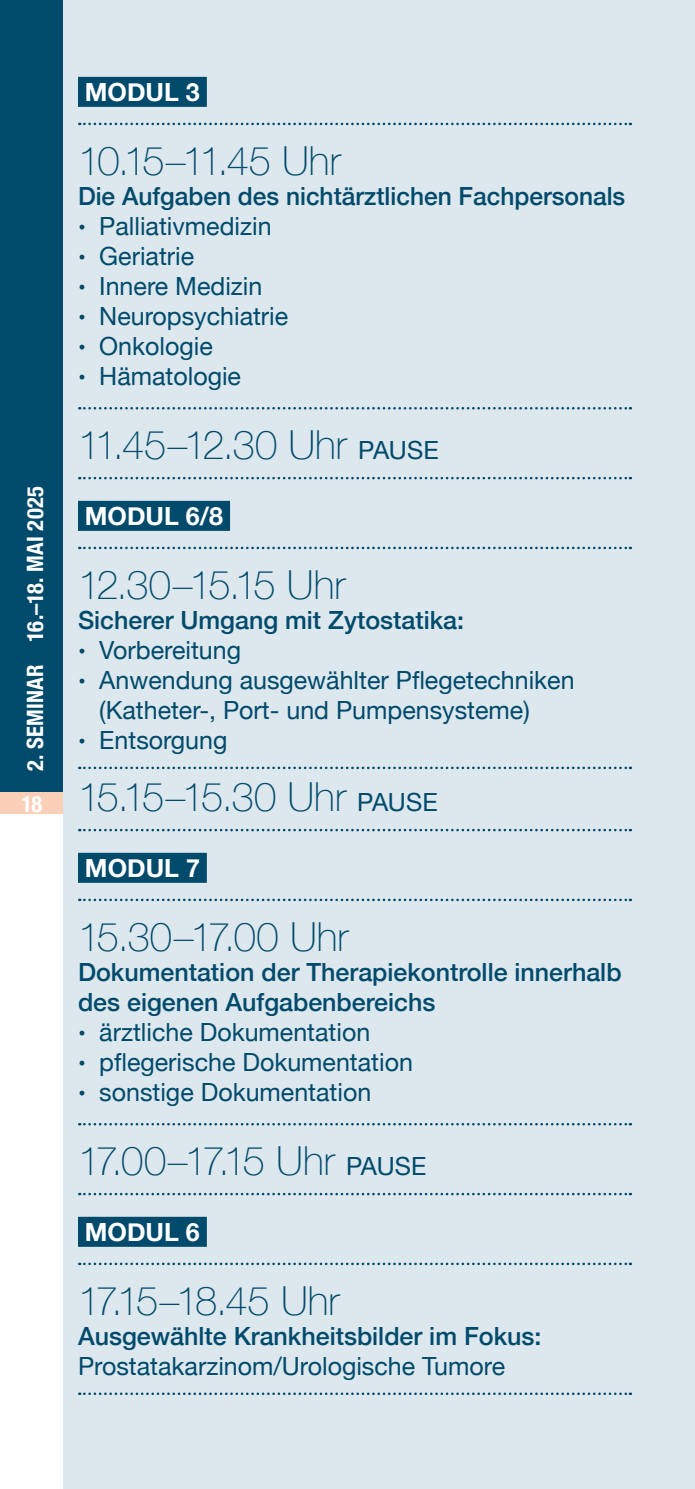
<style>
.page{position:relative;width:695px;height:1489px;background:#fff}
.page>*{position:absolute;margin:0;border:0;box-sizing:border-box;transform-origin:0 0}
.t1{font:100 40px "Helvetica Neue";letter-spacing:-.045em;color:#004a6b}
.t2{font:100 40px "Helvetica Neue";letter-spacing:-.005em;color:#004a6b}
.t3{font:100 40px "Helvetica Neue";letter-spacing:-.04em;color:#004a6b}
.t4{font:25px/30px "Helvetica Neue";color:#004a6b}
.t5{font:500 25px/30px "Helvetica Neue";color:#004a6b}
.t6{font:700 25px "Helvetica Neue";color:#fff}
.t7{font:700 condensed 22.5px "Helvetica Neue";letter-spacing:.015em;color:#fff}
.s1{font-size:22px}
.s2{font-weight:400;font-size:25px}
</style>
<div class="page">
<div style="left:0;top:0;width:64px;height:805px;background:#004a6b"></div>
<div style="left:0;top:792px;width:71px;height:21px;background:#fbcfb8"></div>
<div style="left:64px;top:0;width:630px;height:1488px;background:#dde7ee"></div>
<div style="left:78px;top:77px;width:129px;height:30px;background:#004a6b"></div>
<svg style="left:79px;top:123px;width:551px;height:2px"></svg>
<svg style="left:79px;top:407px;width:551px;height:2px"></svg>
<svg style="left:79px;top:477px;width:551px;height:2px"></svg>
<div style="left:78px;top:501px;width:152px;height:30px;background:#004a6b"></div>
<svg style="left:79px;top:546px;width:551px;height:3px"></svg>
<svg style="left:79px;top:766px;width:551px;height:3px"></svg>
<svg style="left:79px;top:828px;width:551px;height:3px"></svg>
<div style="left:78px;top:852px;width:129px;height:30px;background:#004a6b"></div>
<svg style="left:79px;top:898px;width:551px;height:3px"></svg>
<svg style="left:79px;top:1123px;width:551px;height:2px"></svg>
<svg style="left:79px;top:1192px;width:551px;height:3px"></svg>
<div style="left:78px;top:1216px;width:129px;height:30px;background:#004a6b"></div>
<svg style="left:79px;top:1262px;width:551px;height:2px"></svg>
<svg style="left:79px;top:1392px;width:551px;height:2px"></svg>
<p class="t7" style="left:16px;top:771px;width:287px;rotate:-90deg">2. SEMINAR 16.–18. MAI 2025</p>
<p class="t7" style="left:21px;top:785px;width:22px">18</p>
<p class="t6" style="left:85px;top:72px;width:116px">MODUL 3</p>
<h1 class="t3" style="left:78px;top:130px;width:264px">10.15–11.45 Uhr</h1>
<p class="t5" style="left:78px;top:179px;width:548px">Die Aufgaben des nichtärztlichen Fachpersonals</p>
<p class="t4" style="left:78px;top:212px;width:195px"><span class="s1">•</span> Palliativmedizin</p>
<p class="t4" style="left:78px;top:242px;width:118px"><span class="s1">•</span> Geriatrie</p>
<p class="t4" style="left:78px;top:272px;width:186px"><span class="s1">•</span> Innere Medizin</p>
<p class="t4" style="left:78px;top:302px;width:212px"><span class="s1">•</span> Neuropsychiatrie</p>
<p class="t4" style="left:78px;top:332px;width:136px"><span class="s1">•</span> Onkologie</p>
<p class="t4" style="left:78px;top:362px;width:164px"><span class="s1">•</span> Hämatologie</p>
<h1 class="t2" style="left:78px;top:414px;width:362px">11.45–12.30 Uhr <span class="s2">PAUSE</span></h1>
<p class="t6" style="left:85px;top:496px;width:140px">MODUL 6/8</p>
<h1 class="t1" style="left:78px;top:554px;width:269px">12.30–15.15 Uhr</h1>
<p class="t5" style="left:78px;top:603px;width:387px">Sicherer Umgang mit Zytostatika:</p>
<p class="t4" style="left:78px;top:636px;width:164px"><span class="s1">•</span> Vorbereitung</p>
<p class="t4" style="left:99px;top:666px;width:477px;text-indent:-21px"><span class="s1">•</span> Anwendung ausgewählter Pflegetechniken (Katheter-, Port- und Pumpensysteme)</p>
<p class="t4" style="left:78px;top:726px;width:151px"><span class="s1">•</span> Entsorgung</p>
<h1 class="t1" style="left:78px;top:766px;width:361px">15.15–15.30 Uhr <span class="s2">PAUSE</span></h1>
<p class="t6" style="left:85px;top:848px;width:116px">MODUL 7</p>
<h1 class="t2" style="left:78px;top:906px;width:272px">15.30–17.00 Uhr</h1>
<p class="t5" style="left:78px;top:954px;width:545px">Dokumentation der Therapiekontrolle innerhalb des eigenen Aufgabenbereichs</p>
<p class="t4" style="left:78px;top:1018px;width:294px"><span class="s1">•</span> ärztliche Dokumentation</p>
<p class="t4" style="left:78px;top:1048px;width:336px"><span class="s1">•</span> pflegerische Dokumentation</p>
<p class="t4" style="left:78px;top:1078px;width:295px"><span class="s1">•</span> sonstige Dokumentation</p>
<h1 class="t1" style="left:78px;top:1130px;width:350px">17.00–17.15 Uhr <span class="s2">PAUSE</span></h1>
<p class="t6" style="left:85px;top:1211px;width:116px">MODUL 6</p>
<h1 class="t1" style="left:78px;top:1270px;width:263px">17.15–18.45 Uhr</h1>
<p class="t5" style="left:78px;top:1318px;width:465px">Ausgewählte Krankheitsbilder im Fokus:</p>
<p class="t4" style="left:78px;top:1352px;width:428px">Prostatakarzinom/Urologische Tumore</p>
</div>
